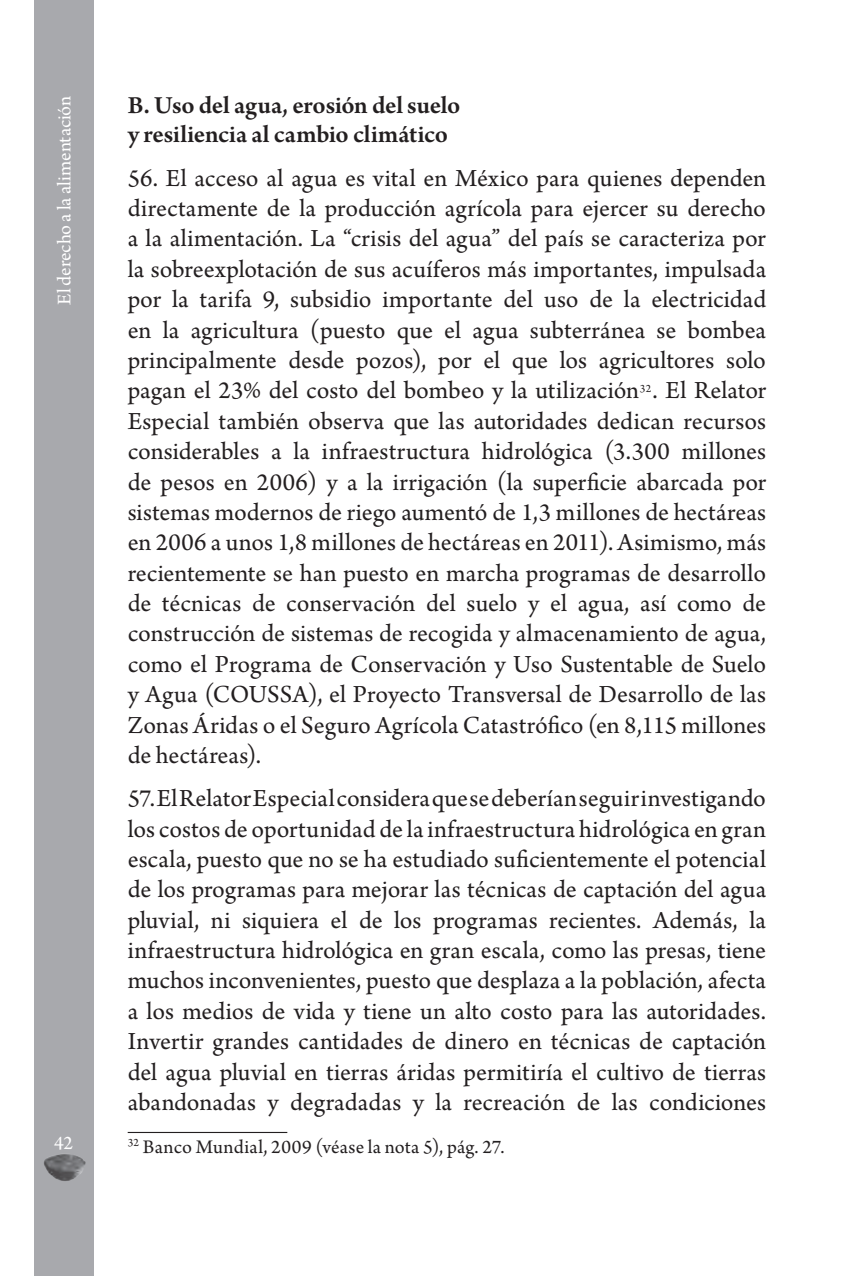
<style>
.page{position:relative;width:862px;height:1276px;background:#fff}
.page>*{position:absolute;margin:0;border:0;box-sizing:border-box;transform-origin:0 0}
.t1{font:25.88px/30.4px "Arno Pro";color:#231f20;text-align:justify}
.t2{font:600 25.88px/29.2px "Arno Pro";letter-spacing:-.015em;color:#231f20}
.t3{font:20.25px "Arno Pro";letter-spacing:.01em;color:#231f20}
.t4{font:20.25px "Arno Pro";letter-spacing:-.005em;color:#fff}
</style>
<div class="page">
<div style="left:34px;top:0;width:59px;height:1276px;background:#a8a9ad"></div>
<img style="left:44px;top:1154px;width:41px;height:27px">
<hr style="left:128px;top:1132px;width:159px;height:1px;background:#231f20">
<p class="t4" style="left:53px;top:305px;width:210px;rotate:-90deg">El derecho a la alimentación</p>
<p class="t4" style="left:54px;top:1131px;width:20px">42</p>
<p class="t2" style="left:128px;top:92px;width:334px">B. Uso del agua, erosión del suelo y resiliencia al cambio climático</p>
<p class="t1" style="left:128px;top:164px;width:639px">56. El acceso al agua es vital en México para quienes dependen directamente de la producción agrícola para ejercer su derecho a la alimentación. La “crisis del agua” del país se caracteriza por la sobreexplotación de sus acuíferos más importantes, impulsada por la tarifa 9, subsidio importante del uso de la electricidad en la agricultura (puesto que el agua subterránea se bombea principalmente desde pozos), por el que los agricultores solo pagan el 23% del costo del bombeo y la utilización<sup>32</sup>. El Relator Especial también observa que las autoridades dedican recursos considerables a la infraestructura hidrológica (3.300 millones de pesos en 2006) y a la irrigación (la superficie abarcada por sistemas modernos de riego aumentó de 1,3 millones de hectáreas en 2006 a unos 1,8 millones de hectáreas en 2011). Asimismo, más recientemente se han puesto en marcha programas de desarrollo de técnicas de conservación del suelo y el agua, así como de construcción de sistemas de recogida y almacenamiento de agua, como el Programa de Conservación y Uso Sustentable de Suelo y Agua (COUSSA), el Proyecto Transversal de Desarrollo de las Zonas Áridas o el Seguro Agrícola Catastrófico (en 8,115 millones de hectáreas).</p>
<p class="t1" style="left:128px;top:784px;width:639px">57. El Relator Especial considera que se deberían seguir investigando los costos de oportunidad de la infraestructura hidrológica en gran escala, puesto que no se ha estudiado suficientemente el potencial de los programas para mejorar las técnicas de captación del agua pluvial, ni siquiera el de los programas recientes. Además, la infraestructura hidrológica en gran escala, como las presas, tiene muchos inconvenientes, puesto que desplaza a la población, afecta a los medios de vida y tiene un alto costo para las autoridades.<br>Invertir grandes cantidades de dinero en técnicas de captación del agua pluvial en tierras áridas permitiría el cultivo de tierras abandonadas y degradadas y la recreación de las condiciones</p>
<p class="t3" style="left:128px;top:1135px;width:378px"><sup>32</sup> Banco Mundial, 2009 (véase la nota 5), pág. 27.</p>
</div>
